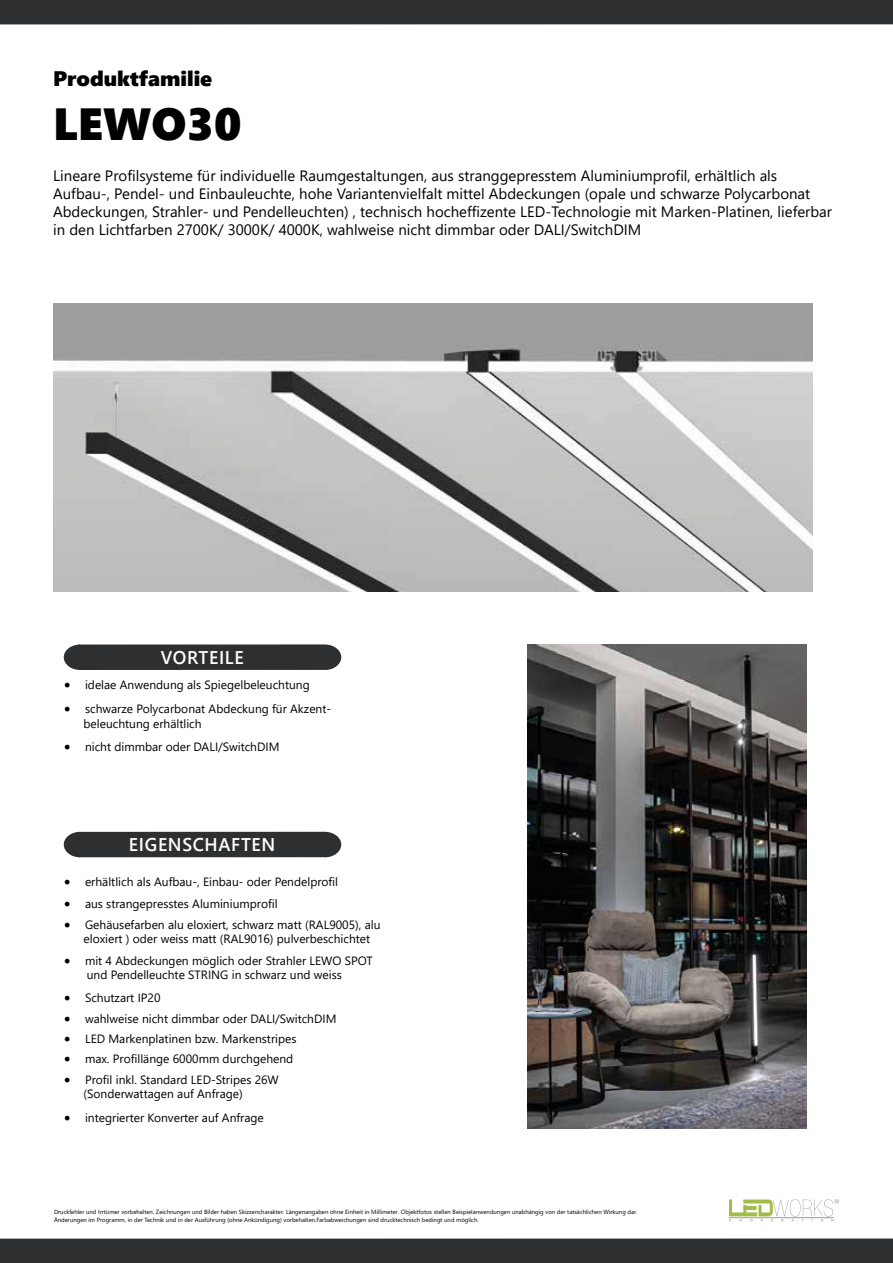
<style>
.page{position:relative;width:893px;height:1263px;background:#fff}
.page>*{position:absolute;margin:0;border:0;box-sizing:border-box;transform-origin:0 0}
.t1{font:45px "Segoe UI Black";color:#000}
.t2{font:21px "Segoe UI Black";color:#000}
.t3{font:600 18.3px "Segoe UI";letter-spacing:.035em;color:#fff}
.t4{font:15px/18px "Segoe UI";color:#000}
.t5{font:12px/14.4px "Segoe UI";color:#000}
.t6{font:6px/7.2px "Segoe UI";color:#000}
.s1{font-family:"Minion Pro";font-size:18px}
</style>
<div class="page">
<div style="left:0;top:0;width:893px;height:24px;background:#2d2f31"></div>
<div style="left:0;top:1238px;width:893px;height:25px;background:#2d2f31"></div>
<img style="left:53px;top:303px;width:760px;height:289px">
<img style="left:527px;top:644px;width:279px;height:484px">
<svg style="left:729px;top:1199px;width:110px;height:22px"></svg>
<hr style="left:729px;top:1217px;width:105px;height:1px;background:#999">
<svg style="left:64px;top:832px;width:15px;height:25px"></svg>
<svg style="left:325px;top:832px;width:16px;height:25px"></svg>
<div style="left:79px;top:832px;width:246px;height:25px;background:#2d2f31"></div>
<svg style="left:64px;top:644px;width:15px;height:26px"></svg>
<svg style="left:325px;top:644px;width:16px;height:26px"></svg>
<div style="left:79px;top:644px;width:246px;height:26px;background:#2d2f31"></div>
<h2 class="t2" style="left:53px;top:63px;width:161px">Produktfamilie</h2>
<h1 class="t1" style="left:53px;top:91px;width:190px">LEWO30</h1>
<p class="t4" style="left:53px;top:165px;width:780px">Lineare Profilsysteme für individuelle Raumgestaltungen, aus stranggepresstem Aluminiumprofil, erhältlich als Aufbau-, Pendel- und Einbauleuchte, hohe Variantenvielfalt mittel Abdeckungen (opale und schwarze Polycarbonat Abdeckungen, Strahler- und Pendelleuchten) , technisch hocheffizente LED-Technologie mit Marken-Platinen, lieferbar in den Lichtfarben 2700K/ 3000K/ 4000K, wahlweise nicht dimmbar oder DALI/SwitchDIM</p>
<h3 class="t3" style="left:161px;top:640px;width:84px">VORTEILE</h3>
<p class="t5" style="left:64px;top:677px;width:247px"><span class="s1">•</span> idelae Anwendung als Spiegelbeleuchtung</p>
<p class="t5" style="left:84px;top:701px;width:249px;text-indent:-20px"><span class="s1">•</span> schwarze Polycarbonat Abdeckung für Akzent&shy;beleuchtung erhältlich</p>
<p class="t5" style="left:64px;top:739px;width:217px"><span class="s1">•</span> nicht dimmbar oder DALI/SwitchDIM</p>
<h3 class="t3" style="left:129px;top:827px;width:148px">EIGENSCHAFTEN</h3>
<p class="t5" style="left:64px;top:874px;width:276px"><span class="s1">•</span> erhältlich als Aufbau-, Einbau- oder Pendelprofil</p>
<p class="t5" style="left:64px;top:895px;width:215px"><span class="s1">•</span> aus strangepresstes Aluminiumprofil</p>
<p class="t5" style="left:84px;top:916px;width:299px;text-indent:-20px"><span class="s1">•</span> Gehäusefarben alu eloxiert, schwarz matt (RAL9005), alu eloxiert ) oder weiss matt (RAL9016) pulverbeschichtet</p>
<p class="t5" style="left:87px;top:952px;width:287px;text-indent:-23px"><span class="s1">•</span> mit 4 Abdeckungen möglich oder Strahler LEWO SPOT und Pendelleuchte STRING in schwarz und weiss</p>
<p class="t5" style="left:64px;top:990px;width:98px"><span class="s1">•</span> Schutzart IP20</p>
<p class="t5" style="left:64px;top:1010px;width:274px"><span class="s1">•</span> wahlweise nicht dimmbar oder DALI/SwitchDIM</p>
<p class="t5" style="left:64px;top:1031px;width:234px"><span class="s1">•</span> LED Markenplatinen bzw. Markenstripes</p>
<p class="t5" style="left:64px;top:1050px;width:231px"><span class="s1">•</span> max. Profillänge 6000mm durchgehend</p>
<p class="t5" style="left:84px;top:1071px;width:197px;text-indent:-20px"><span class="s1">•</span> Profil inkl. Standard LED-Stripes 26W (Sonderwattagen auf Anfrage)</p>
<p class="t5" style="left:64px;top:1109px;width:202px"><span class="s1">•</span> integrierter Konverter auf Anfrage</p>
<p class="t6" style="left:54px;top:1208px;width:585px">Druckfehler und Irrtümer vorbehalten. Zeichnungen und Bilder haben Skizzencharakter. Längenangaben ohne Einheit in Millimeter. Objektfotos stellen Beispielanwendungen unabhängig von der tatsächlichen Wirkung dar.<br>Änderungen im Programm, in der Technik und in der Ausführung (ohne Ankündigung) vorbehalten.Farbabweichungen sind drucktechnisch bedingt und möglich.</p>
</div>
